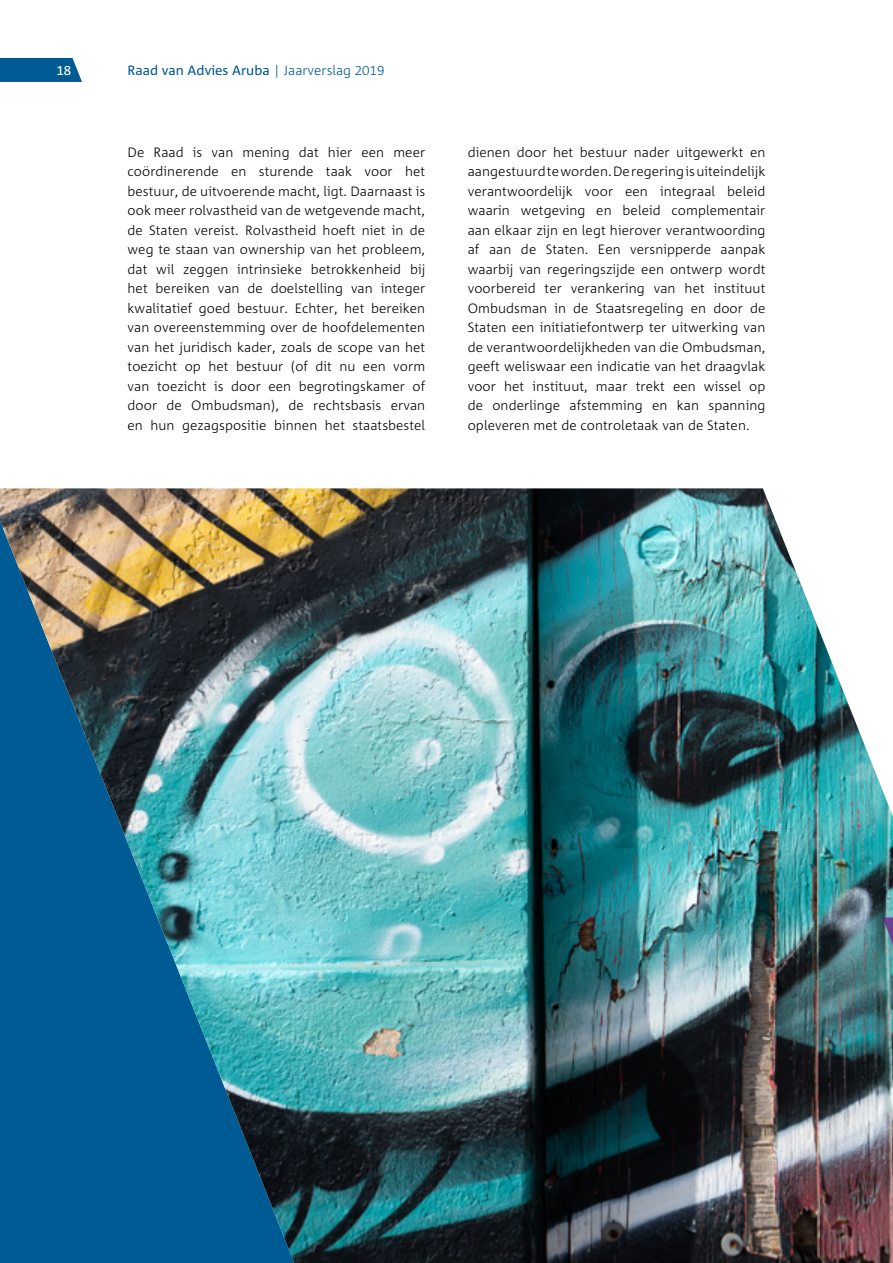
<style>
.page{position:relative;width:893px;height:1263px;background:#fff}
.page>*{position:absolute;margin:0;border:0;box-sizing:border-box;transform-origin:0 0}
.t1{font:300 13.5px/19.5px "Corpid";letter-spacing:.005em;color:#000;text-align:justify}
.t2{font:13.5px "Corpid";color:#005b94}
.t3{font:13.5px "Corpid Caps";color:#fff}
.s1{font-weight:300}
.s2{font-family:"Corpid Caps";font-weight:300}
</style>
<div class="page">
<svg style="left:0;top:58px;width:82px;height:24px;background:#0f649a"></svg>
<img style="left:0;top:488px;width:893px;height:775px">
<img style="left:882px;top:917px;width:11px;height:346px">
<p class="t3" style="left:56px;top:63px;width:16px">18</p>
<p class="t2" style="left:128px;top:63px;width:258px">Raad van Advies Aruba <span class="s1">| Jaarverslag</span> <span class="s2">2019</span></p>
<p class="t1" style="left:128px;top:143px;width:299px">De Raad is van mening dat hier een meer coördinerende en sturende taak voor het bestuur, de uitvoerende macht, ligt. Daarnaast is ook meer rolvastheid van de wetgevende macht, de Staten vereist. Rolvastheid hoeft niet in de weg te staan van ownership van het probleem, dat wil zeggen intrinsieke betrokkenheid bij het bereiken van de doelstelling van integer kwalitatief goed bestuur. Echter, het bereiken van overeenstemming over de hoofdelementen van het juridisch kader, zoals de scope van het toezicht op het bestuur (of dit nu een vorm van toezicht is door een begrotingskamer of door de Ombudsman), de rechtsbasis ervan en hun gezagspositie binnen het staatsbestel</p>
<p class="t1" style="left:468px;top:142px;width:299px">dienen door het bestuur nader uitgewerkt en aangestuurd te worden. De regering is uiteindelijk verantwoordelijk voor een integraal beleid waarin wetgeving en beleid complementair aan elkaar zijn en legt hierover verantwoording af aan de Staten. Een versnipperde aanpak waarbij van regeringszijde een ontwerp wordt voorbereid ter verankering van het instituut Ombudsman in de Staatsregeling en door de Staten een initiatiefontwerp ter uitwerking van de verantwoordelijkheden van die Ombudsman, geeft weliswaar een indicatie van het draagvlak voor het instituut, maar trekt een wissel op de onderlinge afstemming en kan spanning opleveren met de controletaak van de Staten.</p>
</div>
